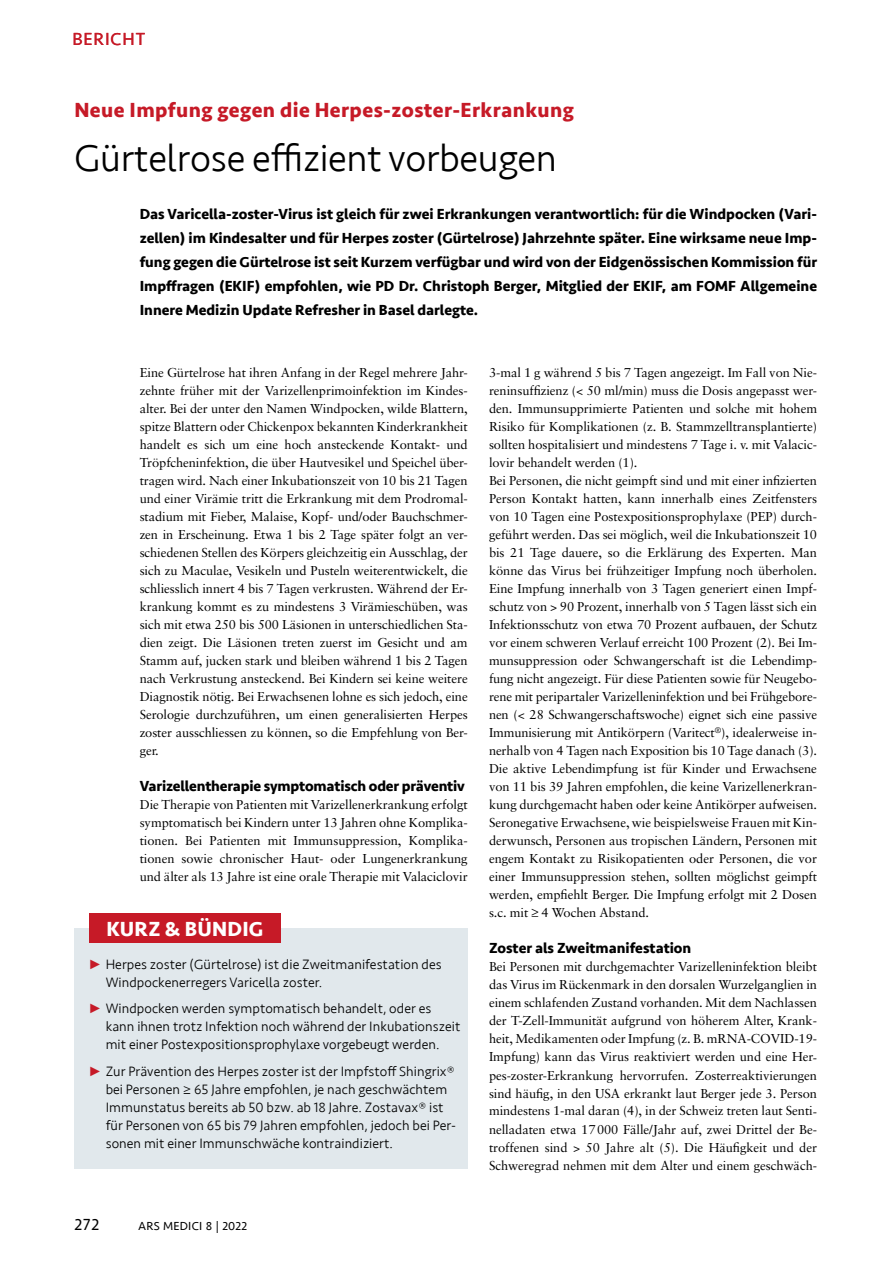
<style>
.page{position:relative;width:893px;height:1263px;background:#fff}
.page>*{position:absolute;margin:0;border:0;box-sizing:border-box;transform-origin:0 0}
.t1{font:300 39px "Seravek";letter-spacing:-.01em;color:#000}
.t2{font:700 21px "Seravek";letter-spacing:.02em;color:#c61a27}
.t3{font:700 21px "Seravek";letter-spacing:.01em;color:#fff}
.t4{font:18px "Seravek";letter-spacing:.05em;color:#c61a27}
.t5{font:16.5px "Seravek";color:#000}
.t6{font:700 15px/24px "Seravek";color:#000;text-align:justify}
.t7{font:300 13.95px/18px "Seravek";letter-spacing:.005em;color:#000}
.t8{font:12.9px/18px "Sabon";letter-spacing:-.005em;color:#000;text-align:justify}
.t9{font:12px "Seravek";letter-spacing:.02em;color:#000}
</style>
<div class="page">
<div style="left:74px;top:928px;width:394px;height:241px;background:#e1e8ec"></div>
<div style="left:89px;top:913px;width:192px;height:30px;background:#c61a27"></div>
<h3 class="t4" style="left:72px;top:25px;width:74px">BERICHT</h3>
<h2 class="t2" style="left:74px;top:93px;width:501px">Neue Impfung gegen die Herpes-zoster-Erkrankung</h2>
<h1 class="t1" style="left:74px;top:135px;width:484px">Gürtelrose effizient vorbeugen</h1>
<p class="t6" style="left:140px;top:202px;width:679px">Das Varicella-zoster-Virus ist gleich für zwei Erkrankungen verantwortlich: für die Windpocken (Vari&shy;zellen) im Kindesalter und für Herpes zoster (Gürtelrose) Jahrzehnte später. Eine wirksame neue Imp&shy;fung gegen die Gürtelrose ist seit Kurzem verfügbar und wird von der Eidgenössischen Kommission für Impffragen (EKIF) empfohlen, wie PD Dr. Christoph Berger, Mitglied der EKIF, am FOMF Allgemeine Innere Medizin Update Refresher in Basel darlegte.</p>
<p class="t8" style="left:140px;top:364px;width:330px">Eine Gürtelrose hat ihren Anfang in der Regel mehrere Jahr&shy;zehnte früher mit der Varizellenprimoinfektion im Kindes&shy;alter. Bei der unter den Namen Windpocken, wilde Blattern, spitze Blattern oder Chickenpox bekannten Kinderkrankheit handelt es sich um eine hoch ansteckende Kontakt- und Tröpfcheninfektion, die über Hautvesikel und Speichel über&shy;tragen wird. Nach einer Inkubationszeit von 10 bis 21 Tagen und einer Virämie tritt die Erkrankung mit dem Prodromal&shy;stadium mit Fieber, Malaise, Kopf- und/oder Bauchschmer&shy;zen in Erscheinung. Etwa 1 bis 2 Tage später folgt an ver&shy;schiedenen Stellen des Körpers gleichzeitig ein Ausschlag, der sich zu Maculae, Vesikeln und Pusteln weiterentwickelt, die schliesslich innert 4 bis 7 Tagen verkrusten. Während der Er&shy;krankung kommt es zu mindestens 3 Virämieschüben, was sich mit etwa 250 bis 500 Läsionen in unterschiedlichen Sta&shy;dien zeigt. Die Läsionen treten zuerst im Gesicht und am Stamm auf, jucken stark und bleiben während 1 bis 2 Tagen nach Verkrustung ansteckend. Bei Kindern sei keine weitere Diagnostik nötig. Bei Erwachsenen lohne es sich jedoch, eine Serologie durchzuführen, um einen generalisierten Herpes zoster ausschliessen zu können, so die Empfehlung von Ber&shy;ger.</p>
<p class="t6" style="left:140px;top:774px;width:327px">Varizellentherapie symptomatisch oder präventiv</p>
<p class="t8" style="left:140px;top:796px;width:330px">Die Therapie von Patienten mit Varizellenerkrankung erfolgt symptomatisch bei Kindern unter 13 Jahren ohne Komplika&shy;tionen. Bei Patienten mit Immunsuppression, Komplika&shy;tionen sowie chronischer Haut- oder Lungenerkrankung und älter als 13 Jahre ist eine orale Therapie mit Valaciclovir</p>
<h2 class="t3" style="left:106px;top:912px;width:159px">KURZ &amp; BÜNDIG</h2>
<p class="t7" style="left:106px;top:955px;width:337px">Herpes zoster (Gürtelrose) ist die Zweitmanifestation des<br>Windpockenerregers Varicella zoster.</p>
<p class="t7" style="left:106px;top:1000px;width:356px">Windpocken werden symptomatisch behandelt, oder es kann ihnen trotz Infektion noch während der Inkubationszeit mit einer Postexpositionsprophylaxe vorgebeugt werden.</p>
<p class="t7" style="left:106px;top:1062px;width:352px">Zur Prävention des Herpes zoster ist der Impfstoff Shingrix® bei Personen ≥ 65 Jahre empfohlen, je nach geschwächtem Immunstatus bereits ab 50 bzw. ab 18 Jahre. Zostavax® ist für Personen von 65 bis 79 Jahren empfohlen, jedoch bei Per&shy;sonen mit einer Immunschwäche kontraindiziert.</p>
<p class="t5" style="left:74px;top:1212px;width:26px">272</p>
<p class="t9" style="left:138px;top:1217px;width:111px">ARS MEDICI 8 | 2022</p>
<p class="t8" style="left:489px;top:364px;width:330px;text-align:left">3-mal 1 g während 5 bis 7 Tagen angezeigt. Im Fall von Nie&shy;reninsuffizienz (&lt; 50 ml/min) muss die Dosis angepasst wer&shy;den. Immunsupprimierte Patienten und solche mit hohem Risiko für Komplikationen (z. B. Stammzelltransplantierte) sollten hospitalisiert und mindestens 7 Tage i. v. mit Valacic&shy;lovir behandelt werden (1).<br>Bei Personen, die nicht geimpft sind und mit einer infizierten Person Kontakt hatten, kann innerhalb eines Zeitfensters von 10 Tagen eine Postexpositionsprophylaxe (PEP) durch&shy;geführt werden. Das sei möglich, weil die Inkubationszeit 10 bis 21 Tage dauere, so die Erklärung des Experten. Man könne das Virus bei frühzeitiger Impfung noch überholen.<br>Eine Impfung innerhalb von 3 Tagen generiert einen Impf&shy;schutz von &gt; 90 Prozent, innerhalb von 5 Tagen lässt sich ein Infektionsschutz von etwa 70 Prozent aufbauen, der Schutz vor einem schweren Verlauf erreicht 100 Prozent (2). Bei Im&shy;munsuppression oder Schwangerschaft ist die Lebendimp&shy;fung nicht angezeigt. Für diese Patienten sowie für Neugebo&shy;rene mit peripartaler Varizelleninfektion und bei Frühgebore&shy;nen (&lt; 28 Schwangerschaftswoche) eignet sich eine passive Immunisierung mit Antikörpern (Varitect<sup>®</sup>), idealerweise in&shy;nerhalb von 4 Tagen nach Exposition bis 10 Tage danach (3).<br>Die aktive Lebendimpfung ist für Kinder und Erwachsene von 11 bis 39 Jahren empfohlen, die keine Varizellenerkran&shy;kung durchgemacht haben oder keine Antikörper aufweisen.<br>Seronegative Erwachsene, wie beispielsweise Frauen mit Kin&shy;derwunsch, Personen aus tropischen Ländern, Personen mit engem Kontakt zu Risikopatienten oder Personen, die vor einer Immunsuppression stehen, sollten möglichst geimpft werden, empfiehlt Berger. Die Impfung erfolgt mit 2 Dosen s.c. mit ≥ 4 Wochen Abstand.</p>
<p class="t6" style="left:489px;top:936px;width:204px">Zoster als Zweitmanifestation</p>
<p class="t8" style="left:489px;top:958px;width:330px">Bei Personen mit durchgemachter Varizelleninfektion bleibt das Virus im Rückenmark in den dorsalen Wurzelganglien in einem schlafenden Zustand vorhanden. Mit dem Nachlassen der T-Zell-Immunität aufgrund von höherem Alter, Krank&shy;heit, Medikamenten oder Impfung (z. B. mRNA-COVID-19- Impfung) kann das Virus reaktiviert werden und eine Her&shy;pes-zoster-Erkrankung hervorrufen. Zosterreaktivierungen sind häufig, in den USA erkrankt laut Berger jede 3. Person mindestens 1-mal daran (4), in der Schweiz treten laut Senti&shy;nelladaten etwa 17000 Fälle/Jahr auf, zwei Drittel der Be&shy;troffenen sind &gt; 50 Jahre alt (5). Die Häufigkeit und der Schweregrad nehmen mit dem Alter und einem geschwäch-</p>
</div>
